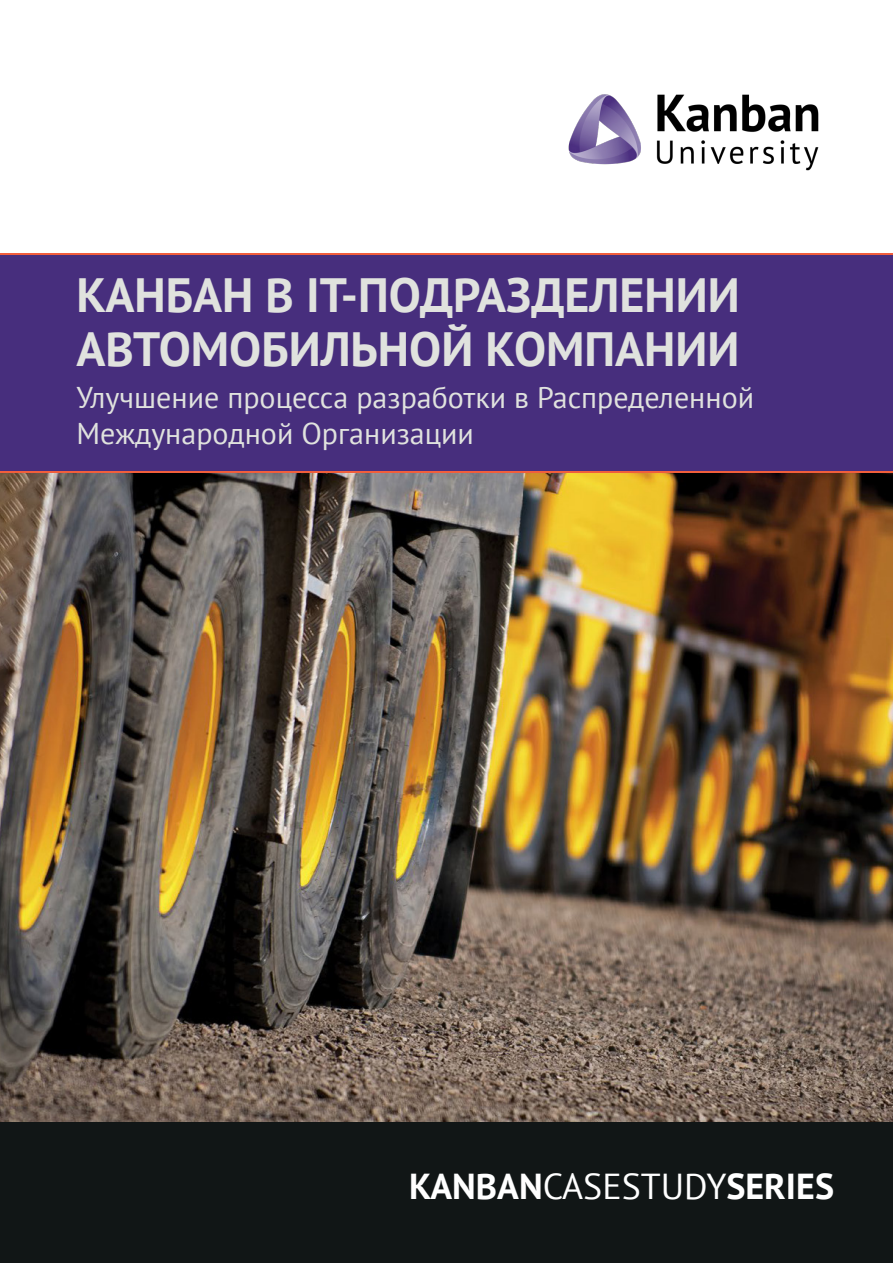
<style>
.page{position:relative;width:893px;height:1263px;background:#fff}
.page>*{position:absolute;margin:0;border:0;box-sizing:border-box;transform-origin:0 0}
.Заголовок_документа{font:700 48px "PT Sans";color:#e0e2de}
.t1{font:700 36px "PT Sans";color:#fff}
.Подзаголовок_докумен{font:30px/36px "PT Sans";color:#e0e2de}
.s1{font-weight:400}
</style>
<div class="page">
<img style="left:0;top:473px;width:893px;height:649px">
<div style="left:0;top:255px;width:893px;height:216px;background:#472e7d"></div>
<hr style="left:0;top:253px;width:893px;height:2px;background:#f15e3c">
<hr style="left:0;top:471px;width:893px;height:2px;background:#f15e3c">
<img style="left:568px;top:94px;width:251px;height:77px">
<div style="left:0;top:1122px;width:893px;height:141px;background:#111616"></div>
<p class="Заголовок_документа" style="left:77px;top:264px;width:665px">КАНБАН В IT-ПОДРАЗДЕЛЕНИИ</p>
<p class="Заголовок_документа" style="left:77px;top:318px;width:664px">АВТОМОБИЛЬНОЙ КОМПАНИИ</p>
<p class="Подзаголовок_докумен" style="left:77px;top:378px;width:679px">Улучшение процесса разработки в Распределенной<br>Международной Организации</p>
<p class="t1" style="left:409px;top:1162px;width:426px">KANBAN<span class="s1">CASESTUDY</span>SERIES</p>
</div>
